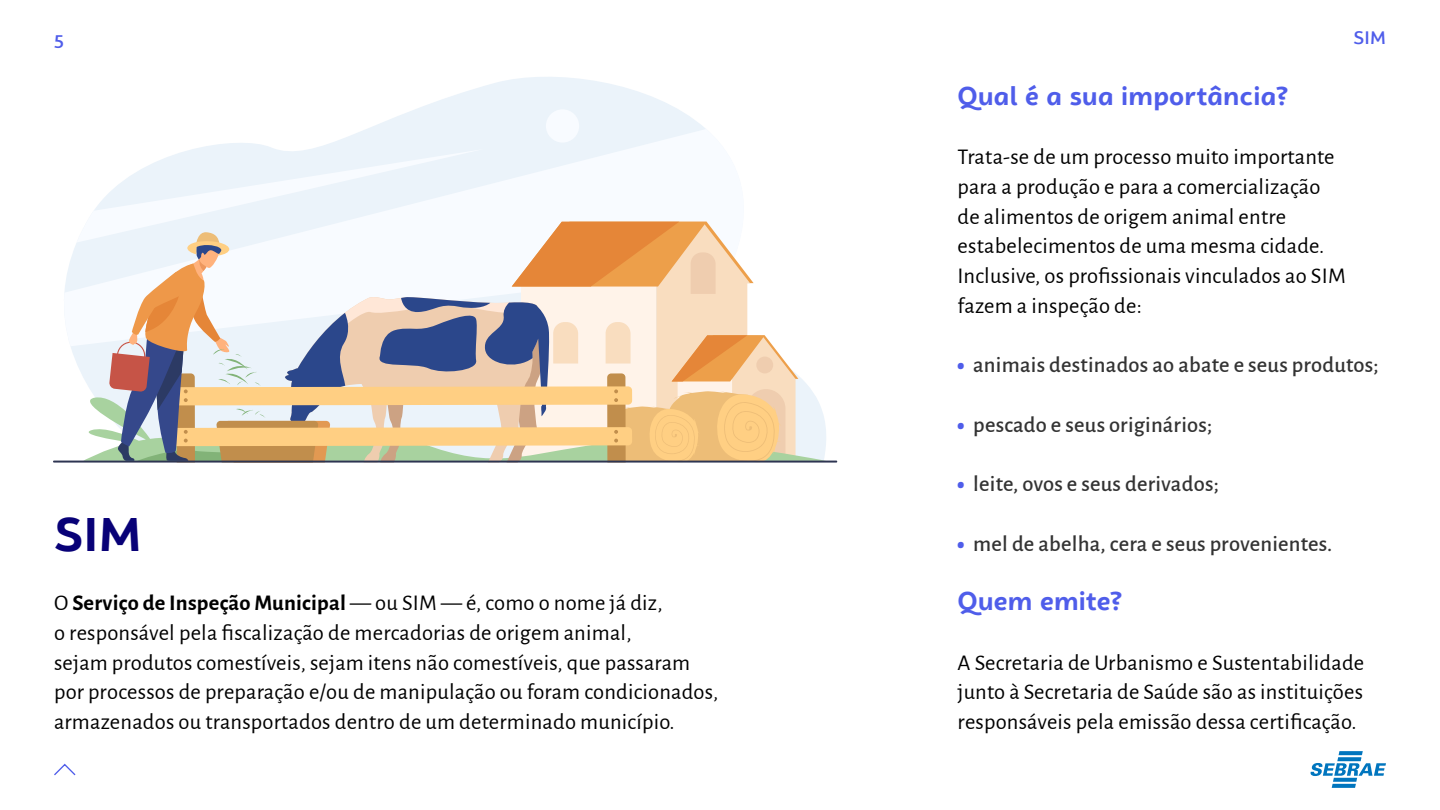
<style>
.page{position:relative;width:1440px;height:810px;background:#fff}
.page>*{position:absolute;margin:0;border:0;box-sizing:border-box;transform-origin:0 0}
.t1{font:700 48px "Campuni";color:#080177}
.t2{font:700 26.25px "Campuni";letter-spacing:.01em;color:#4f5dea}
.t3{font:22.5px/29.7px "Alegreya Sans";letter-spacing:.01em;color:#000}
.t4{font:500 22.5px "Alegreya Sans";letter-spacing:.01em;color:#333}
.t5{font:500 18px "Campuni";color:#4f5dea}
.s1{font-weight:700}
.s2{font-weight:900;color:#4f5dea}
</style>
<div class="page">
<svg style="left:54px;top:763px;width:22px;height:13px"></svg>
<svg style="left:1311px;top:751px;width:75px;height:37px"></svg>
<svg style="left:63px;top:77px;width:751px;height:384px"></svg>
<svg style="left:63px;top:129px;width:694px;height:217px"></svg>
<svg style="left:74px;top:394px;width:752px;height:67px;fill:#ebf3fa"></svg>
<hr style="left:53px;top:461px;width:784px;height:2px;background:#2e3552">
<svg style="left:77px;top:149px;width:721px;height:314px"></svg>
<div style="left:546px;top:109px;width:33px;height:34px;background:#f8fbff;border-radius:50%"></div>
<p class="t5" style="left:54px;top:27px;width:11px">5</p>
<p class="t5" style="left:1354px;top:27px;width:34px">SIM</p>
<h1 class="t1" style="left:54px;top:503px;width:89px">SIM</h1>
<p class="t3" style="left:54px;top:587px;width:666px">O <span class="s1">Serviço de Inspeção Municipal</span> — ou SIM — é, como o nome já diz,<br>o responsável pela fiscalização de mercadorias de origem animal,<br>sejam produtos comestíveis, sejam itens não comestíveis, que passaram por processos de preparação e/ou de manipulação ou foram condicionados, armazenados ou transportados dentro de um determinado município.</p>
<p class="t2" style="left:958px;top:79px;width:332px">Qual é a sua importância?</p>
<p class="t3" style="left:958px;top:141px;width:390px">Trata-se de um processo muito importante para a produção e para a comercialização de alimentos de origem animal entre estabelecimentos de uma mesma cidade.<br>Inclusive, os profissionais vinculados ao SIM fazem a inspeção de:</p>
<p class="t4" style="left:958px;top:349px;width:423px"><span class="s2">•</span> animais destinados ao abate e seus produtos;</p>
<p class="t4" style="left:958px;top:408px;width:256px"><span class="s2">•</span> pescado e seus originários;</p>
<p class="t4" style="left:958px;top:468px;width:263px"><span class="s2">•</span> leite, ovos e seus derivados;</p>
<p class="t4" style="left:958px;top:527px;width:376px"><span class="s2">•</span> mel de abelha, cera e seus provenientes.</p>
<p class="t2" style="left:958px;top:584px;width:166px">Quem emite?</p>
<p class="t3" style="left:958px;top:646px;width:408px;text-align:justify">A Secretaria de Urbanismo e Sustentabilidade junto à Secretaria de Saúde são as instituições responsáveis pela emissão dessa certificação.</p>
</div>
